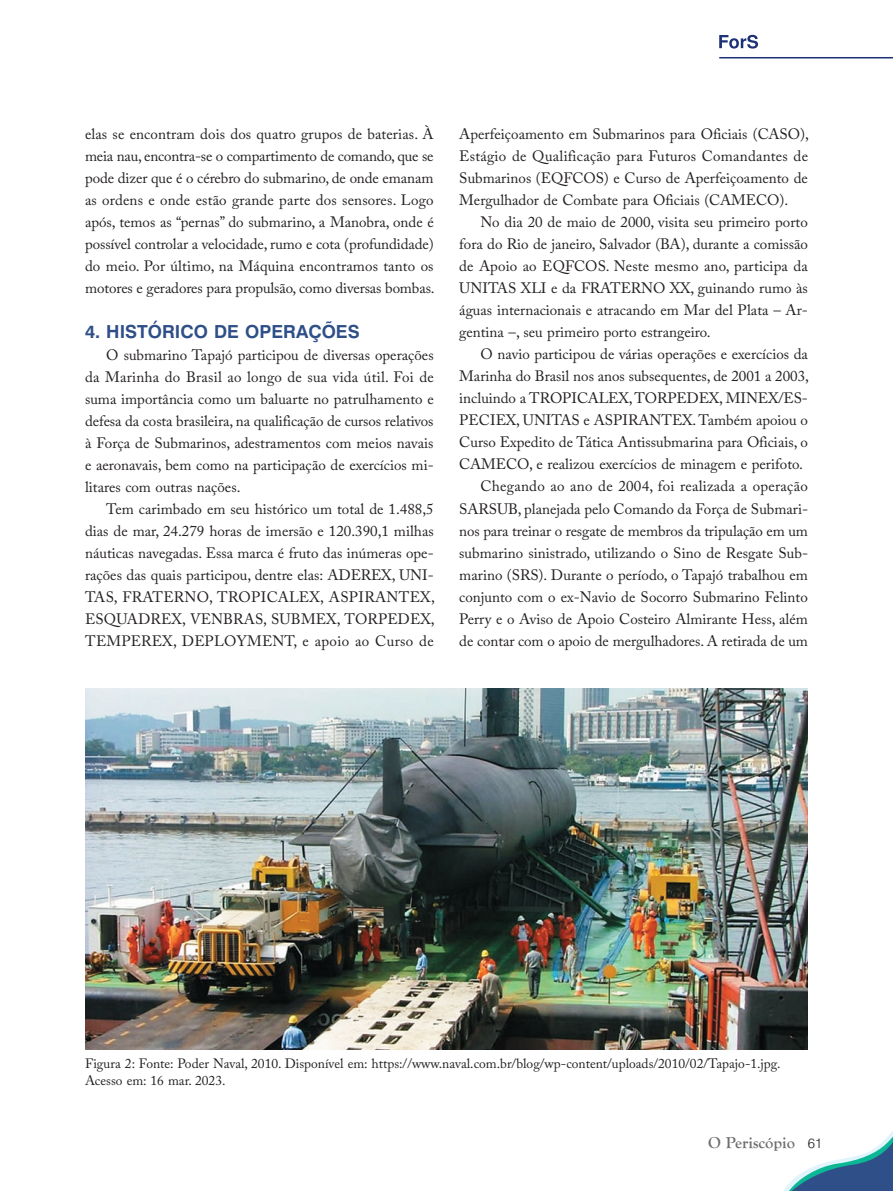
<style>
.page{position:relative;width:893px;height:1191px;background:#fff}
.page>*{position:absolute;margin:0;border:0;box-sizing:border-box;transform-origin:0 0}
.t1{font:700 18px "Swiss 721 BT";color:#2e4f88}
.t2{font:700 16.5px "Goudy Old Style T";color:#6c6d70}
.t3{font:15px/22px "Adobe Caslon Pro";color:#231f20;text-align:justify}
.t4{font:13.5px/16.2px "Adobe Caslon Pro";color:#231f20}
.s1{font-family:"Swiss 721 BT";font-weight:300;font-size:13.5px;color:#231f20}
</style>
<div class="page">
<svg style="left:784px;top:1130px;width:109px;height:61px"></svg>
<svg style="left:719px;top:35px;width:39px;height:14px"></svg>
<hr style="left:719px;top:57px;width:174px;height:1px;background:#1c3177">
<img style="left:85px;top:688px;width:723px;height:361px">
<p class="t3" style="left:85px;top:122px;width:351px">elas se encontram dois dos quatro grupos de baterias. À meia nau, encontra-se o compartimento de comando, que se pode dizer que é o cérebro do submarino, de onde emanam as ordens e onde estão grande parte dos sensores. Logo após, temos as “pernas” do submarino, a Manobra, onde é possível controlar a velocidade, rumo e cota (profundidade) do meio. Por último, na Máquina encontramos tanto os motores e geradores para propulsão, como diversas bombas.</p>
<p class="t1" style="left:85px;top:320px;width:276px">4. HISTÓRICO DE OPERAÇÕES</p>
<p class="t3" style="left:85px;top:343px;width:350px;text-indent:21px">O submarino Tapajó participou de diversas operações da Marinha do Brasil ao longo de sua vida útil. Foi de suma importância como um baluarte no patrulhamento e defesa da costa brasileira, na qualificação de cursos relativos à Força de Submarinos, adestramentos com meios navais e aeronavais, bem como na participação de exercícios mi&shy;litares com outras nações.</p>
<p class="t3" style="left:85px;top:497px;width:351px;text-indent:21px">Tem carimbado em seu histórico um total de 1.488,5 dias de mar, 24.279 horas de imersão e 120.390,1 milhas náuticas navegadas. Essa marca é fruto das inúmeras ope&shy;rações das quais participou, dentre elas: ADEREX, UNI-TAS, FRATERNO, TROPICALEX, ASPIRANTEX, ESQUADREX, VENBRAS, SUBMEX, TORPEDEX, TEMPEREX, DEPLOYMENT, e apoio ao Curso de</p>
<p class="t3" style="left:459px;top:122px;width:351px">Aperfeiçoamento em Submarinos para Oficiais (CASO), Estágio de Qualificação para Futuros Comandantes de Submarinos (EQFCOS) e Curso de Aperfeiçoamento de Mergulhador de Combate para Oficiais (CAMECO).</p>
<p class="t3" style="left:459px;top:211px;width:350px;text-indent:21px">No dia 20 de maio de 2000, visita seu primeiro porto fora do Rio de janeiro, Salvador (BA), durante a comissão de Apoio ao EQFCOS. Neste mesmo ano, participa da UNITAS XLI e da FRATERNO XX, guinando rumo às águas internacionais e atracando em Mar del Plata – Ar&shy;gentina –, seu primeiro porto estrangeiro.</p>
<p class="t3" style="left:480px;top:343px;width:329px">O navio participou de várias operações e exercícios da</p>
<p class="t3" style="left:459px;top:365px;width:351px">Marinha do Brasil nos anos subsequentes, de 2001 a 2003,</p>
<p class="t3" style="left:459px;top:387px;width:350px">incluindo a TROPICALEX, TORPEDEX, MINEX/ES-</p>
<p class="t3" style="left:459px;top:409px;width:350px">PECIEX, UNITAS e ASPIRANTEX. Também apoiou o</p>
<p class="t3" style="left:459px;top:431px;width:350px">Curso Expedito de Tática Antissubmarina para Oficiais, o</p>
<p class="t3" style="left:459px;top:453px;width:345px">CAMECO, e realizou exercícios de minagem e perifoto.</p>
<p class="t3" style="left:480px;top:475px;width:329px">Chegando ao ano de 2004, foi realizada a operação</p>
<p class="t3" style="left:459px;top:497px;width:350px">SARSUB, planejada pelo Comando da Força de Submari-</p>
<p class="t3" style="left:459px;top:519px;width:350px">nos para treinar o resgate de membros da tripulação em um</p>
<p class="t3" style="left:459px;top:541px;width:350px">submarino sinistrado, utilizando o Sino de Resgate Sub-</p>
<p class="t3" style="left:459px;top:563px;width:350px">marino (SRS). Durante o período, o Tapajó trabalhou em</p>
<p class="t3" style="left:459px;top:585px;width:350px">conjunto com o ex-Navio de Socorro Submarino Felinto</p>
<p class="t3" style="left:459px;top:607px;width:350px">Perry e o Aviso de Apoio Costeiro Almirante Hess, além</p>
<p class="t3" style="left:459px;top:629px;width:350px">de contar com o apoio de mergulhadores. A retirada de um</p>
<p class="t4" style="left:85px;top:1055px;width:697px">Figura 2: Fonte: Poder Naval, 2010. Disponível em: https://www.naval.com.br/blog/wp-content/uploads/2010/02/Tapajo-1.jpg.<br>Acesso em: 16 mar. 2023.</p>
<p class="t2" style="left:708px;top:1133px;width:116px">O Periscópio <span class="s1">61</span></p>
</div>
